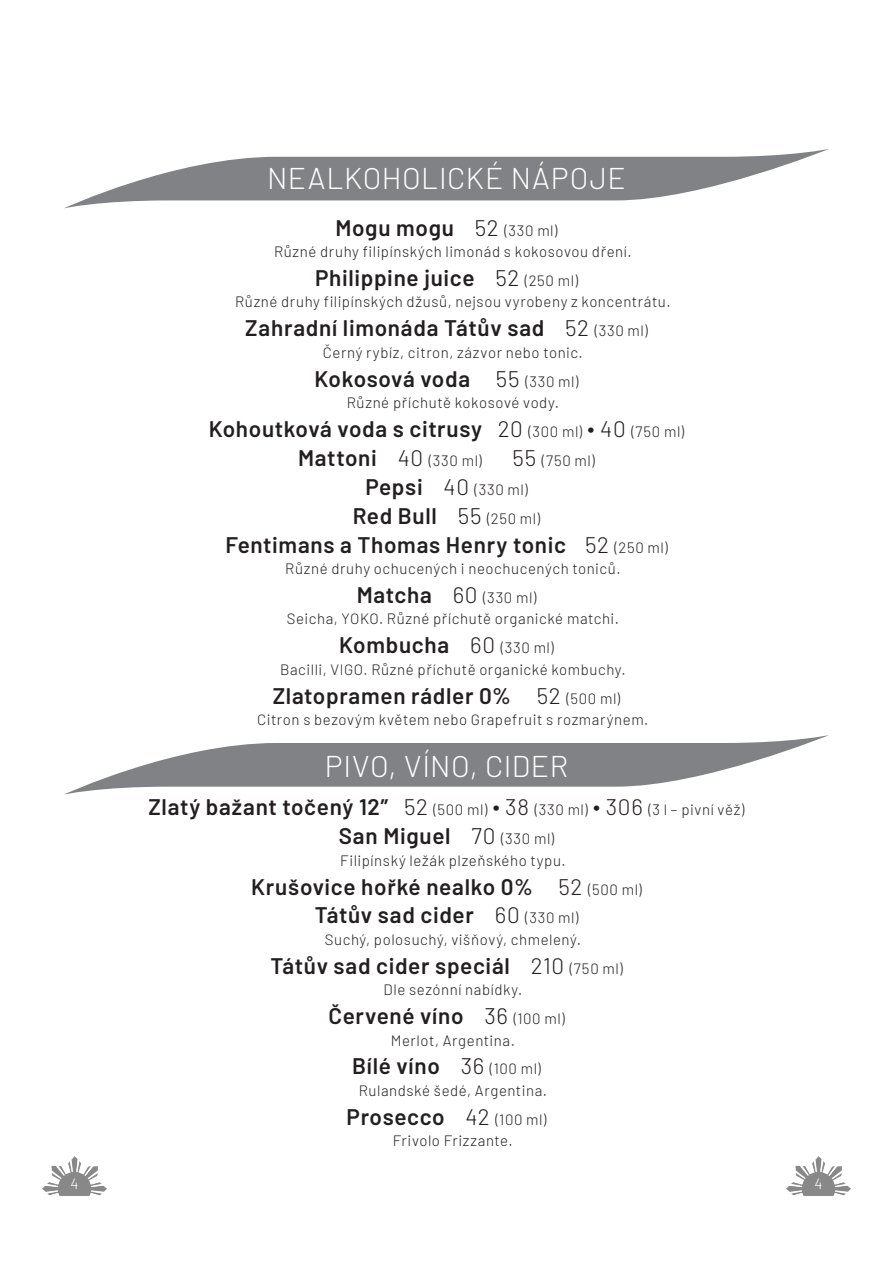
<style>
.page{position:relative;width:893px;height:1263px;background:#fff}
.page>*{position:absolute;margin:0;border:0;box-sizing:border-box;transform-origin:0 0}
.t1{font:300 30px "Barlow";letter-spacing:.02em;color:#fff}
.t2{font:600 22.5px/29px "Barlow";letter-spacing:.03em;color:#231f20;text-align:center}
.t3{font:300 15px/29px "Barlow";letter-spacing:.04em;color:#231f20}
.t4{font:300 15px "Barlow";color:#fff}
.s1{font-weight:300}
.s2{font-weight:300;font-size:15px}
.s3{font-weight:500}
.s4{font-size:22.5px}
.s5{font-weight:600;font-size:22.5px}
.s6{font-weight:500;font-size:22.5px}
</style>
<div class="page">
<svg style="left:65px;top:149px;width:764px;height:59px;fill:#808285"></svg>
<svg style="left:65px;top:735px;width:764px;height:59px;fill:#808285"></svg>
<img style="left:787px;top:1156px;width:63px;height:40px">
<img style="left:43px;top:1156px;width:63px;height:40px">
<h1 class="t1" style="left:267px;top:156px;width:360px">NEALKOHOLICKÉ NÁPOJE</h1>
<h2 class="t2" style="left:336px;top:211px;width:223px">Mogu mogu <span class="s1">52</span> <span class="s2">(330 ml)</span></h2>
<p class="t3" style="left:274px;top:236px;width:359px">Různé druhy filipínských limonád s kokosovou dření.</p>
<h2 class="t2" style="left:315px;top:262px;width:264px">Philippine juice <span class="s1">52</span> <span class="s2">(250 ml)</span></h2>
<p class="t3" style="left:235px;top:286px;width:437px">Různé druhy filipínských džusů, nejsou vyrobeny z koncentrátu.</p>
<h2 class="t2" style="left:245px;top:312px;width:404px">Zahradní limonáda Tátův sad <span class="s1">52</span> <span class="s2">(330 ml)</span></h2>
<p class="t3" style="left:323px;top:337px;width:261px">Černý rybíz, citron, zázvor nebo tonic.</p>
<h2 class="t2" style="left:315px;top:362px;width:265px">Kokosová voda <span class="s1">55</span> <span class="s2">(330 ml)</span></h2>
<p class="t3" style="left:347px;top:387px;width:214px">Různé příchutě kokosové vody.</p>
<h2 class="t2" style="left:298px;top:413px;width:387px;text-align:left;text-indent:-89px">Kohoutková voda s citrusy <span class="s1">20</span> <span class="s2">(300 ml)</span> <span class="s3">∙</span> <span class="s1">40</span> <span class="s2">(750 ml)<br></span>Mattoni <span class="s1">40</span> <span class="s2">(330 ml)</span></h2>
<p class="t3" style="left:365px;top:445px;width:231px;text-indent:147px"><span class="s4">55</span> (750 ml)<br><span class="s5">Pepsi</span> <span class="s4">40</span> (330 ml)</p>
<h2 class="t2" style="left:225px;top:499px;width:444px">Red Bull <span class="s1">55</span> <span class="s2">(250 ml)<br></span>Fentimans a Thomas Henry tonic <span class="s1">52</span> <span class="s2">(250 ml)</span></h2>
<p class="t3" style="left:357px;top:553px;width:265px;text-indent:-72px">Různé druhy ochucených i neochucených toniců.<br><span class="s5">Matcha</span> <span class="s4">60</span> (330 ml)</p>
<p class="t3" style="left:287px;top:603px;width:334px">Seicha, YOKO. Různé příchutě organické matchi.</p>
<h2 class="t2" style="left:339px;top:629px;width:216px">Kombucha <span class="s1">60</span> <span class="s2">(330 ml)</span></h2>
<p class="t3" style="left:280px;top:654px;width:347px">Bacilli, VIGO. Různé příchutě organické kombuchy.</p>
<h2 class="t2" style="left:273px;top:679px;width:349px">Zlatopramen rádler 0% <span class="s1">52</span> <span class="s2">(500 ml)</span></h2>
<p class="t3" style="left:257px;top:704px;width:393px">Citron s bezovým květem nebo Grapefruit s rozmarýnem.</p>
<h1 class="t1" style="left:325px;top:745px;width:245px">PIVO, VÍNO, CIDER</h1>
<p class="t3" style="left:149px;top:794px;width:597px"><span class="s5">Zlatý bažant točený 12”</span> <span class="s4">52</span> (500 ml) <span class="s6">∙</span> <span class="s4">38</span> (330 ml) <span class="s6">∙</span> <span class="s4">306</span> (3 l – pivní věž)</p>
<h2 class="t2" style="left:339px;top:820px;width:217px">San Miguel <span class="s1">70</span> <span class="s2">(330 ml)</span></h2>
<p class="t3" style="left:340px;top:845px;width:227px">Filipínský ležák plzeňského typu.</p>
<h2 class="t2" style="left:251px;top:870px;width:392px">Krušovice hořké nealko 0% <span class="s1">52</span> <span class="s2">(500 ml)<br></span>Tátův sad cider <span class="s1">60</span> <span class="s2">(330 ml)</span></h2>
<p class="t3" style="left:325px;top:924px;width:258px">Suchý, polosuchý, višňový, chmelený.</p>
<h2 class="t2" style="left:270px;top:949px;width:354px">Tátův sad cider speciál <span class="s1">210</span> <span class="s2">(750 ml)</span></h2>
<p class="t3" style="left:383px;top:974px;width:140px">Dle sezónní nabídky.</p>
<h2 class="t2" style="left:328px;top:1000px;width:238px">Červené víno <span class="s1">36</span> <span class="s2">(100 ml)</span></h2>
<p class="t3" style="left:391px;top:1024px;width:126px">Merlot, Argentina.</p>
<h2 class="t2" style="left:352px;top:1050px;width:190px">Bílé víno <span class="s1">36</span> <span class="s2">(100 ml)</span></h2>
<p class="t3" style="left:359px;top:1075px;width:190px">Rulandské šedé, Argentina.</p>
<h2 class="t2" style="left:347px;top:1100px;width:201px">Prosecco <span class="s1">42</span> <span class="s2">(100 ml)</span></h2>
<p class="t3" style="left:393px;top:1125px;width:121px">Frivolo Frizzante.</p>
<p class="t4" style="left:70px;top:1173px;width:10px">4</p>
<p class="t4" style="left:814px;top:1173px;width:10px">4</p>
</div>
